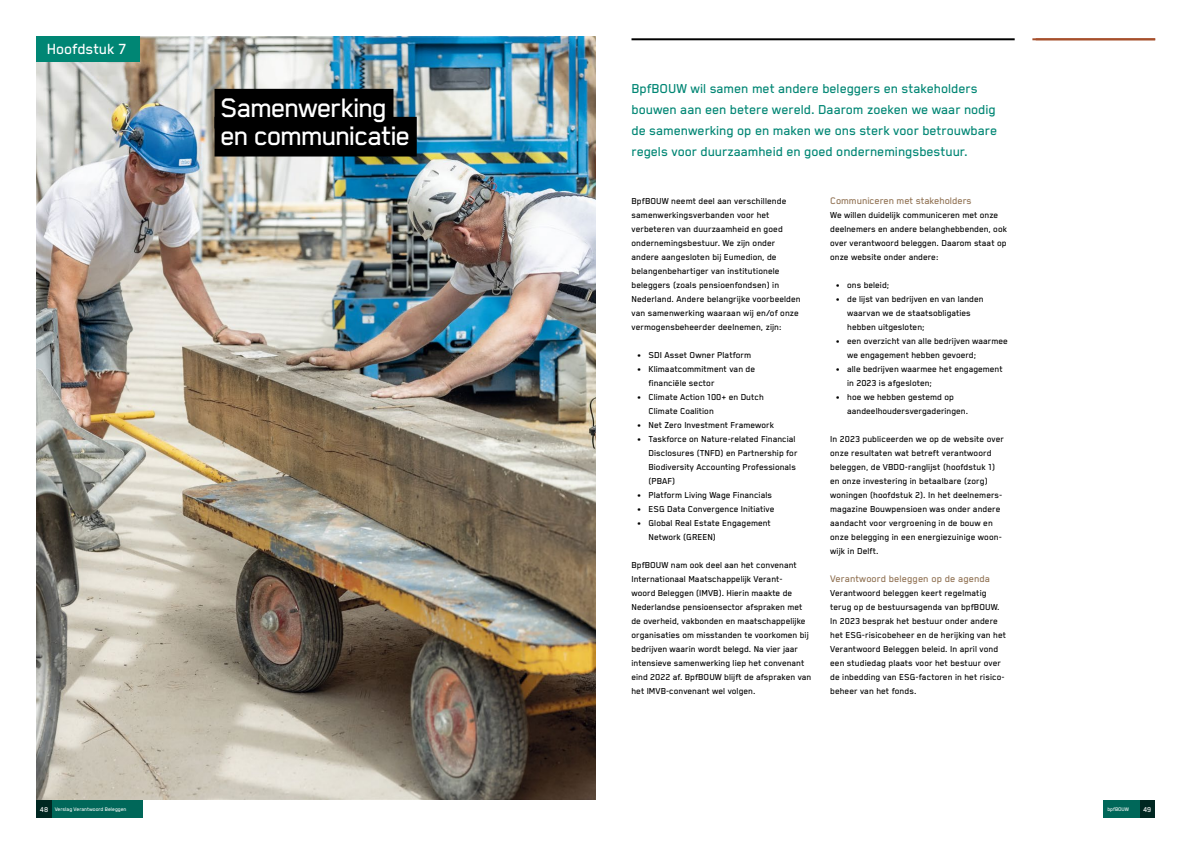
<style>
.page{position:relative;width:1191px;height:842px;background:#fff}
.page>*{position:absolute;margin:0;border:0;box-sizing:border-box;transform-origin:0 0}
.t1{font:500 31px/28px "Blender";letter-spacing:-.04em;color:#fff}
.t2{font:500 17px "Blender";color:#fff}
.t3{font:500 15px/21px "Blender";color:#008674}
.t4{font:500 11px "Blender";color:#907152}
.t5{font:500 10px/14px "Blender";letter-spacing:.005em;color:#000}
.t6{font:500 8px "Blender";color:#fff}
.t7{font:500 6px "Blender";color:#fff}
.s1{font-size:8px}
</style>
<div class="page">
<div style="left:1139px;top:799px;width:16px;height:18px;background:#002721"></div>
<div style="left:1103px;top:799px;width:36px;height:18px;background:#006759"></div>
<hr style="left:631px;top:38px;width:383px;height:2px;background:#000">
<hr style="left:1032px;top:38px;width:123px;height:2px;background:#a64f2b">
<div style="left:52px;top:799px;width:91px;height:18px;background:#006759"></div>
<div style="left:36px;top:799px;width:16px;height:18px;background:#002721"></div>
<img style="left:36px;top:36px;width:559px;height:763px">
<div style="left:36px;top:36px;width:104px;height:26px;background:#008674"></div>
<div style="left:214px;top:89px;width:179px;height:40px;background:#000"></div>
<div style="left:214px;top:117px;width:203px;height:40px;background:#000"></div>
<h2 class="t2" style="left:47px;top:40px;width:81px">Hoofdstuk 7</h2>
<h1 class="t1" style="left:220px;top:93px;width:191px">Samenwerking en communicatie</h1>
<h3 class="t3" style="left:631px;top:78px;width:367px">BpfBOUW wil samen met andere beleggers en stakeholders bouwen aan een betere wereld. Daarom zoeken we waar nodig de samenwerking op en maken we ons sterk voor betrouwbare regels voor duurzaamheid en goed ondernemingsbestuur.</h3>
<p class="t5" style="left:631px;top:194px;width:171px">BpfBOUW neemt deel aan verschillende samenwerkingsverbanden voor het verbeteren van duurzaamheid en goed ondernemingsbestuur. We zijn onder andere aangesloten bij Eumedion, de belangenbehartiger van institutionele beleggers (zoals pensioenfondsen) in Nederland. Andere belangrijke voorbeelden van samenwerking waaraan wij en/of onze vermogensbeheerder deelnemen, zijn:</p>
<p class="t5" style="left:637px;top:348px;width:115px">• SDI Asset Owner Platform</p>
<p class="t5" style="left:648px;top:362px;width:108px;text-indent:-11px">• Klimaatcommitment van de financiële sector</p>
<p class="t5" style="left:648px;top:390px;width:117px;text-indent:-11px">• Climate Action 100+ en Dutch<br>Climate Coalition</p>
<p class="t5" style="left:637px;top:418px;width:138px">• Net Zero Investment Framework</p>
<p class="t5" style="left:648px;top:432px;width:150px;text-indent:-11px">• Taskforce on Nature-related Financial<br>Disclosures (TNFD) en Partnership for<br>Biodiversity Accounting Professionals (PBAF)</p>
<p class="t5" style="left:637px;top:488px;width:136px">• Platform Living Wage Financials</p>
<p class="t5" style="left:637px;top:502px;width:139px">• ESG Data Convergence Initiative</p>
<p class="t5" style="left:648px;top:516px;width:124px;text-indent:-11px">• Global Real Estate Engagement<br>Network (GREEN)</p>
<p class="t5" style="left:631px;top:558px;width:181px">BpfBOUW nam ook deel aan het convenant Internationaal Maatschappelijk Verant-<br>woord Beleggen (IMVB). Hierin maakte de Nederlandse pensioensector afspraken met de overheid, vakbonden en maatschappelijke organisaties om misstanden te voorkomen bij bedrijven waarin wordt belegd. Na vier jaar intensieve samenwerking liep het convenant eind 2022 af. BpfBOUW blijft de afspraken van het IMVB-convenant wel volgen.</p>
<p class="t4" style="left:830px;top:195px;width:143px">Communiceren met stakeholders</p>
<p class="t5" style="left:830px;top:208px;width:178px">We willen duidelijk communiceren met onze deelnemers en andere belanghebbenden, ook over verantwoord beleggen. Daarom staat op onze website onder andere:</p>
<p class="t5" style="left:836px;top:278px;width:55px">• ons beleid;</p>
<p class="t5" style="left:847px;top:292px;width:138px;text-indent:-11px">• de lijst van bedrijven en van landen waarvan we de staatsobligaties hebben uitgesloten;</p>
<p class="t5" style="left:847px;top:334px;width:162px;text-indent:-11px">• een overzicht van alle bedrijven waarmee we engagement hebben gevoerd;</p>
<p class="t5" style="left:847px;top:362px;width:157px;text-indent:-11px">• alle bedrijven waarmee het engagement in 2023 is afgesloten;</p>
<p class="t5" style="left:847px;top:390px;width:122px;text-indent:-11px">• hoe we hebben gestemd op aandeelhoudersvergaderingen.</p>
<p class="t5" style="left:830px;top:432px;width:175px">In 2023 publiceerden we op de website over onze resultaten wat betreft verantwoord beleggen, de VBDO-ranglijst (hoofdstuk 1) en onze investering in betaalbare (zorg) woningen (hoofdstuk 2). In het deelnemers&shy;magazine Bouwpensioen was onder andere aandacht voor vergroening in de bouw en onze belegging in een energiezuinige woon&shy;wijk in Delft.</p>
<p class="t4" style="left:830px;top:573px;width:161px">Verantwoord beleggen op de agenda</p>
<p class="t5" style="left:830px;top:586px;width:177px">Verantwoord beleggen keert regelmatig terug op de bestuursagenda van bpfBOUW.<br>In 2023 besprak het bestuur onder andere het ESG-risicobeheer en de herijking van het Verantwoord Beleggen beleid. In april vond een studiedag plaats voor het bestuur over de inbedding van ESG-factoren in het risico&shy;beheer van het fonds.</p>
<p class="t7" style="left:40px;top:806px;width:88px"><span class="s1">48</span> Verslag Verantwoord Beleggen</p>
<p class="t7" style="left:1107px;top:806px;width:23px">bpfBOUW</p>
<p class="t6" style="left:1143px;top:805px;width:10px">49</p>
</div>
